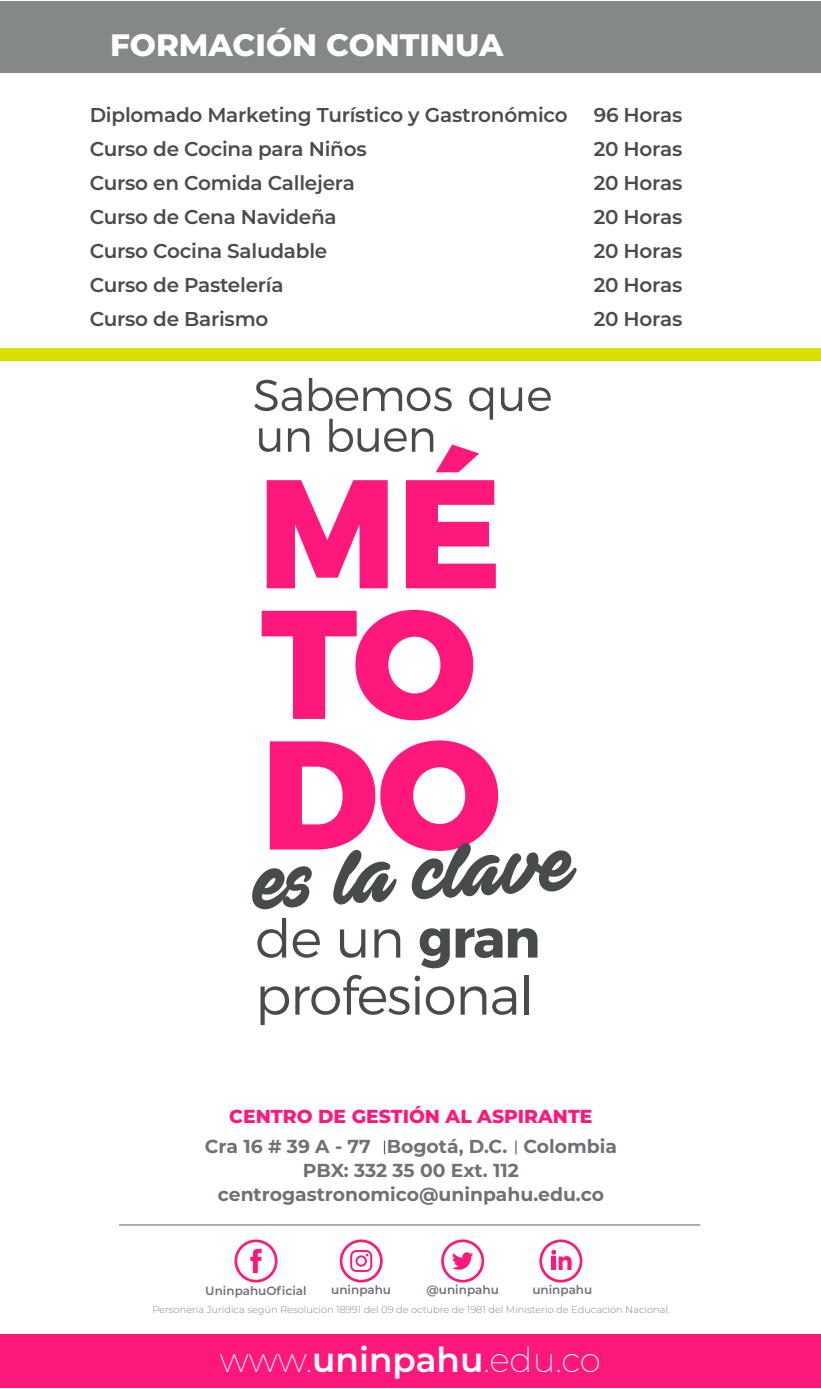
<style>
.page{position:relative;width:821px;height:1389px;background:#fff}
.page>*{position:absolute;margin:0;border:0;box-sizing:border-box;transform-origin:0 0}
.t1{font:200 34.2px "Montserrat";color:#fff}
.t2{font:800 31px "Montserrat";color:#fff}
.t3{font:600 20px "Montserrat";letter-spacing:-.01em;color:#494c4b}
.t4{font:700 18.8px/23.8px "Montserrat";color:#6f7177;text-align:center}
.t5{font:800 18.8px "Montserrat";color:#ff187c}
.t6{font:600 12px "Montserrat";color:#6f7177}
.t7{font:300 9.8px "Montserrat";color:#83868d}
.s1{font-weight:600}
</style>
<div class="page">
<div style="left:0;top:1px;width:821px;height:71px;background:#858888"></div>
<div style="left:0;top:1334px;width:820px;height:54px;background:#ff187c"></div>
<div style="left:0;top:348px;width:820px;height:12px;background:#d7e100"></div>
<svg style="left:384px;top:1141px;width:1px;height:13px"></svg>
<svg style="left:515px;top:1141px;width:1px;height:13px"></svg>
<svg style="left:441px;top:1239px;width:43px;height:44px"></svg>
<svg style="left:539px;top:1239px;width:43px;height:44px"></svg>
<svg style="left:234px;top:1239px;width:43px;height:44px"></svg>
<svg style="left:340px;top:1239px;width:43px;height:44px"></svg>
<svg style="left:262px;top:610px;width:211px;height:110px"></svg>
<svg style="left:257px;top:918px;width:29px;height:40px"></svg>
<svg style="left:293px;top:929px;width:27px;height:29px"></svg>
<svg style="left:340px;top:929px;width:25px;height:29px"></svg>
<svg style="left:374px;top:929px;width:26px;height:29px"></svg>
<svg style="left:420px;top:928px;width:30px;height:40px"></svg>
<svg style="left:456px;top:928px;width:81px;height:30px"></svg>
<svg style="left:260px;top:986px;width:29px;height:39px"></svg>
<svg style="left:295px;top:975px;width:125px;height:40px"></svg>
<svg style="left:426px;top:986px;width:28px;height:29px"></svg>
<svg style="left:461px;top:986px;width:25px;height:29px"></svg>
<svg style="left:492px;top:986px;width:24px;height:29px"></svg>
<hr style="left:525px;top:975px;width:4px;height:40px;background:#484b4c">
<svg style="left:252px;top:740px;width:325px;height:169px"></svg>
<svg style="left:254px;top:378px;width:268px;height:210px"></svg>
<svg style="left:528px;top:387px;width:23px;height:24px"></svg>
<hr style="left:119px;top:1224px;width:581px;height:1px;background:#575c5f">
<h2 class="t2" style="left:110px;top:22px;width:395px">FORMACIÓN CONTINUA</h2>
<p class="t3" style="left:90px;top:101px;width:479px">Diplomado Marketing Turístico y Gastronómico</p>
<p class="t3" style="left:594px;top:101px;width:90px">96 Horas</p>
<p class="t3" style="left:90px;top:135px;width:279px">Curso de Cocina para Niños</p>
<p class="t3" style="left:594px;top:135px;width:90px">20 Horas</p>
<p class="t3" style="left:90px;top:169px;width:267px">Curso en Comida Callejera</p>
<p class="t3" style="left:594px;top:169px;width:90px">20 Horas</p>
<p class="t3" style="left:90px;top:203px;width:249px">Curso de Cena Navideña</p>
<p class="t3" style="left:594px;top:203px;width:90px">20 Horas</p>
<p class="t3" style="left:90px;top:237px;width:239px">Curso Cocina Saludable</p>
<p class="t3" style="left:594px;top:237px;width:90px">20 Horas</p>
<p class="t3" style="left:90px;top:271px;width:195px">Curso de Pastelería</p>
<p class="t3" style="left:594px;top:271px;width:90px">20 Horas</p>
<p class="t3" style="left:90px;top:305px;width:180px">Curso de Barismo</p>
<p class="t3" style="left:594px;top:305px;width:90px">20 Horas</p>
<p class="t5" style="left:229px;top:1103px;width:365px">CENTRO DE GESTIÓN AL ASPIRANTE</p>
<p class="t4" style="left:205px;top:1134px;width:414px">Cra 16 # 39 A - 77 Bogotá, D.C. Colombia<br>PBX: 332 35 00 Ext. 112 centrogastronomico@uninpahu.edu.co</p>
<p class="t6" style="left:205px;top:1282px;width:103px">UninpahuOficial</p>
<p class="t6" style="left:331px;top:1282px;width:61px">uninpahu</p>
<p class="t6" style="left:426px;top:1282px;width:74px">@uninpahu</p>
<p class="t6" style="left:532px;top:1282px;width:61px">uninpahu</p>
<p class="t7" style="left:152px;top:1303px;width:519px">Personería Jurídica según Resolución 18991 del 09 de octubre de 1981 del Ministerio de Educación Nacional.</p>
<h1 class="t1" style="left:220px;top:1337px;width:383px">www.<span class="s1">uninpahu</span>.edu.co</h1>
</div>
